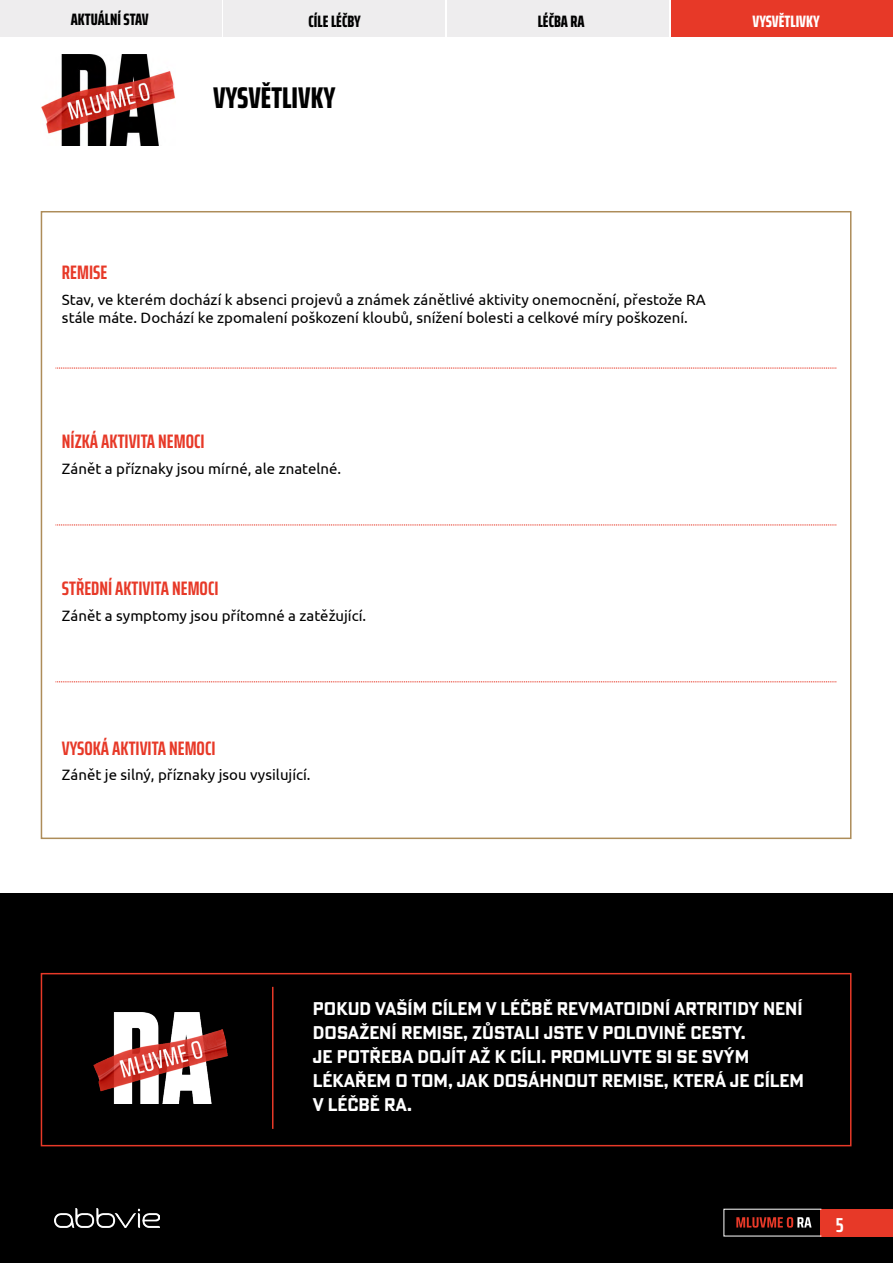
<style>
.page{position:relative;width:893px;height:1263px;background:#fff}
.page>*{position:absolute;margin:0;border:0;box-sizing:border-box;transform-origin:0 0}
.t1{font:800 extra-condensed 30px "Saira";color:#000}
.t2{font:700 extra-condensed 20.25px "Saira";color:#fff}
.t3{font:700 extra-condensed 19.5px "Saira";color:#e73928}
.t4{font:700 18px/24px "Poster Gothic ATF";color:#fff}
.t5{font:800 extra-condensed 16.5px "Saira";color:#000}
.t6{font:800 extra-condensed 16.5px "Saira";color:#fff}
.t7{font:15px/18px "Ubuntu";color:#000}
</style>
<div class="page">
<div style="left:0;top:893px;width:893px;height:370px;background:#000"></div>
<div style="left:0;top:0;width:221px;height:37px;background:#eeedee"></div>
<div style="left:224px;top:0;width:221px;height:37px;background:#eeedee"></div>
<div style="left:672px;top:0;width:221px;height:37px;background:#e73928"></div>
<div style="left:448px;top:0;width:221px;height:37px;background:#eeedee"></div>
<div style="left:821px;top:1209px;width:72px;height:27px;background:#e73928"></div>
<img style="left:54px;top:1209px;width:105px;height:18px">
<img style="left:41px;top:54px;width:134px;height:91px">
<svg style="left:55px;top:368px;width:781px;height:1px"></svg>
<svg style="left:55px;top:681px;width:781px;height:1px"></svg>
<svg style="left:55px;top:525px;width:781px;height:1px"></svg>
<div style="left:41px;top:973px;width:810px;height:173px;border:2px solid #e73928"></div>
<hr style="left:272px;top:987px;width:1px;height:142px;background:#e73928">
<img style="left:93px;top:1012px;width:135px;height:91px">
<svg style="left:736px;top:1217px;width:75px;height:11px"></svg>
<p class="t5" style="left:71px;top:7px;width:79px">AKTUÁLNÍ STAV</p>
<p class="t5" style="left:309px;top:8px;width:54px">CÍLE LÉČBY</p>
<p class="t5" style="left:538px;top:8px;width:49px">LÉČBA RA</p>
<p class="t6" style="left:752px;top:8px;width:69px">VYSVĚTLIVKY</p>
<h1 class="t1" style="left:213px;top:75px;width:124px">VYSVĚTLIVKY</h1>
<h3 class="t3" style="left:62px;top:257px;width:47px">REMISE</h3>
<p class="t7" style="left:62px;top:290px;width:645px">Stav, ve kterém dochází k absenci projevů a známek zánětlivé aktivity onemocnění, přestože RA stále máte. Dochází ke zpomalení poškození kloubů, snížení bolesti a celkové míry poškození.</p>
<h3 class="t3" style="left:62px;top:426px;width:144px">NÍZKÁ AKTIVITA NEMOCI</h3>
<p class="t7" style="left:62px;top:459px;width:281px">Zánět a příznaky jsou mírné, ale znatelné.</p>
<h3 class="t3" style="left:62px;top:573px;width:158px">STŘEDNÍ AKTIVITA NEMOCI</h3>
<p class="t7" style="left:62px;top:606px;width:306px">Zánět a symptomy jsou přítomné a zatěžující.</p>
<h3 class="t3" style="left:62px;top:732px;width:155px">VYSOKÁ AKTIVITA NEMOCI</h3>
<p class="t7" style="left:62px;top:765px;width:250px">Zánět je silný, příznaky jsou vysilující.</p>
<p class="t4" style="left:313px;top:996px;width:492px">POKUD VAŠÍM CÍLEM V LÉČBĚ REVMATOIDNÍ ARTRITIDY NENÍ DOSAŽENÍ REMISE, ZŮSTALI JSTE V POLOVINĚ CESTY.<br>JE POTŘEBA DOJÍT AŽ K CÍLI. PROMLUVTE SI SE SVÝM LÉKAŘEM O TOM, JAK DOSÁHNOUT REMISE, KTERÁ JE CÍLEM V LÉČBĚ RA.</p>
<h2 class="t2" style="left:836px;top:1209px;width:9px">5</h2>
</div>
